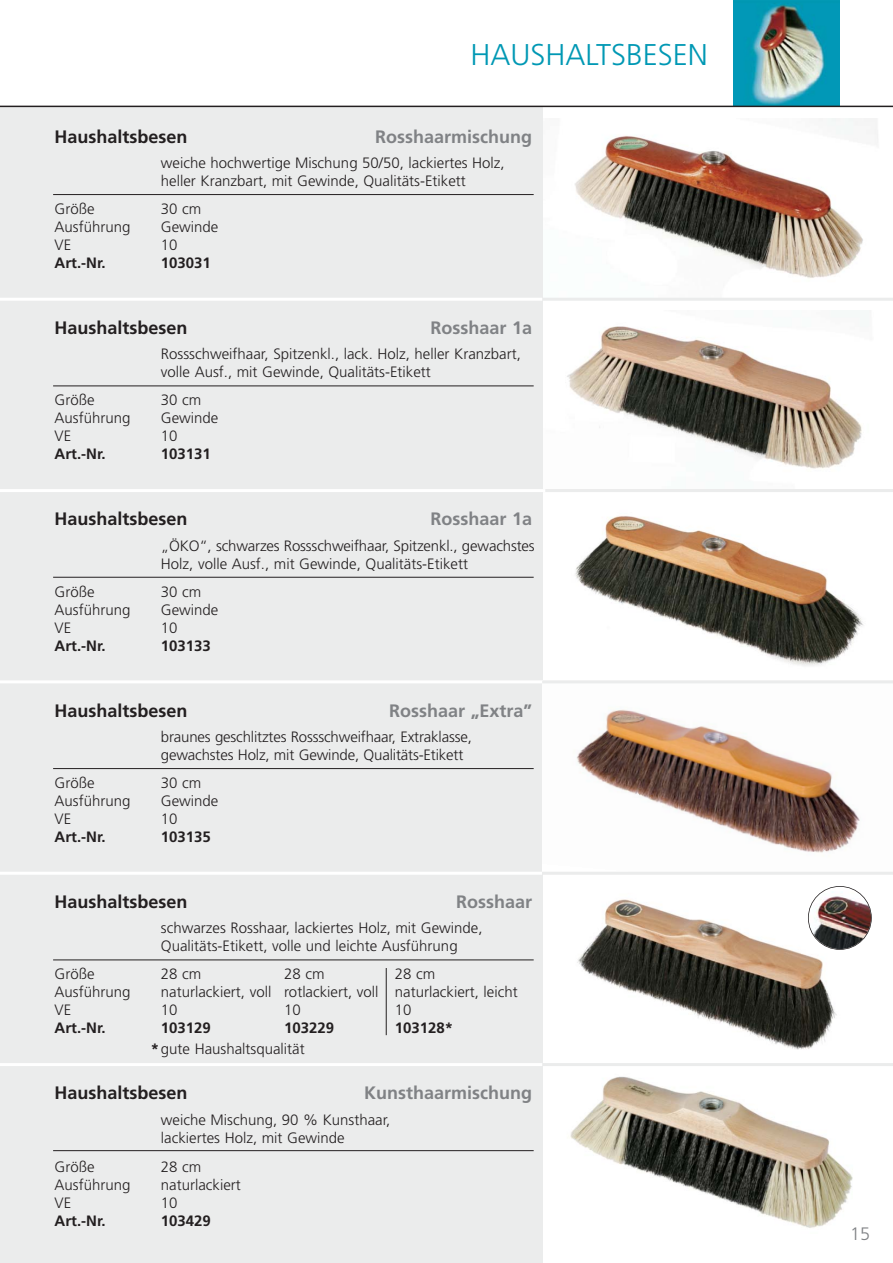
<style>
.page{position:relative;width:893px;height:1263px;background:#fff}
.page>*{position:absolute;margin:0;border:0;box-sizing:border-box;transform-origin:0 0}
.t1{font:300 30px "Frutiger LT";color:#0098b4}
.t2{font:700 18px "Frutiger LT";color:#231f20}
.t3{font:700 18px "Frutiger LT";color:#808285}
.t4{font:300 18px "Frutiger LT";color:#808285}
.t5{font:300 15px/18px "Frutiger LT";color:#231f20}
.t6{font:700 15px "Frutiger LT";color:#231f20}
.s1{font-weight:700}
</style>
<div class="page">
<img style="left:542px;top:118px;width:336px;height:180px">
<img style="left:542px;top:310px;width:320px;height:179px">
<img style="left:542px;top:492px;width:321px;height:188px">
<img style="left:542px;top:880px;width:309px;height:183px">
<img style="left:542px;top:1066px;width:311px;height:167px">
<div style="left:0;top:106px;width:542px;height:1157px;background:#ebecec"></div>
<img style="left:733px;top:0;width:107px;height:106px">
<hr style="left:53px;top:194px;width:481px;height:1px;background:#231f20">
<hr style="left:53px;top:386px;width:481px;height:1px;background:#231f20">
<hr style="left:53px;top:577px;width:481px;height:1px;background:#231f20">
<hr style="left:53px;top:960px;width:481px;height:1px;background:#231f20">
<hr style="left:542px;top:298px;width:351px;height:3px;background:#ebecec">
<hr style="left:0;top:298px;width:542px;height:3px;background:#fff">
<hr style="left:542px;top:489px;width:351px;height:3px;background:#ebecec">
<hr style="left:0;top:680px;width:542px;height:3px;background:#fff">
<hr style="left:0;top:872px;width:542px;height:3px;background:#fff">
<hr style="left:542px;top:1063px;width:351px;height:3px;background:#ebecec">
<hr style="left:0;top:1063px;width:542px;height:3px;background:#fff">
<hr style="left:53px;top:1150px;width:481px;height:1px;background:#231f20">
<hr style="left:386px;top:968px;width:1px;height:67px;background:#231f20">
<img style="left:809px;top:887px;width:62px;height:62px;border-radius:50%">
<div style="left:808px;top:886px;width:64px;height:64px;border:2px solid #231f20;border-radius:50%"></div>
<hr style="left:0;top:106px;width:893px;height:1px;background:#231f20">
<img style="left:576px;top:709px;width:284px;height:144px">
<hr style="left:53px;top:768px;width:481px;height:1px;background:#231f20">
<hr style="left:542px;top:680px;width:351px;height:3px;background:#ebecec">
<hr style="left:542px;top:872px;width:351px;height:3px;background:#ebecec">
<hr style="left:0;top:489px;width:545px;height:3px;background:#fff">
<h1 class="t1" style="left:470px;top:43px;width:239px">HAUSHALTSBESEN</h1>
<p class="t2" style="left:55px;top:129px;width:135px">Haushaltsbesen</p>
<p class="t3" style="left:375px;top:129px;width:158px">Rosshaarmischung</p>
<p class="t5" style="left:161px;top:155px;width:345px">weiche hochwertige Mischung 50/50, lackiertes Holz, heller Kranzbart, mit Gewinde, Qualitäts-Etikett</p>
<p class="t5" style="left:55px;top:201px;width:42px">Größe</p>
<p class="t5" style="left:161px;top:201px;width:42px">30 cm</p>
<p class="t5" style="left:55px;top:219px;width:77px">Ausführung</p>
<p class="t5" style="left:161px;top:219px;width:59px">Gewinde</p>
<p class="t5" style="left:55px;top:237px;width:18px">VE</p>
<p class="t5" style="left:161px;top:237px;width:18px">10</p>
<p class="t6" style="left:55px;top:257px;width:53px">Art.-Nr.</p>
<p class="t6" style="left:161px;top:257px;width:52px">103031</p>
<p class="t2" style="left:55px;top:320px;width:135px">Haushaltsbesen</p>
<p class="t3" style="left:431px;top:320px;width:103px">Rosshaar 1a</p>
<p class="t5" style="left:161px;top:346px;width:361px">Rossschweifhaar, Spitzenkl., lack. Holz, heller Kranz bart, volle Ausf., mit Gewinde, Qualitäts-Etikett</p>
<p class="t5" style="left:55px;top:392px;width:42px">Größe</p>
<p class="t5" style="left:161px;top:392px;width:42px">30 cm</p>
<p class="t5" style="left:55px;top:410px;width:77px">Ausführung</p>
<p class="t5" style="left:161px;top:410px;width:59px">Gewinde</p>
<p class="t5" style="left:55px;top:428px;width:18px">VE</p>
<p class="t5" style="left:161px;top:428px;width:18px">10</p>
<p class="t6" style="left:55px;top:448px;width:53px">Art.-Nr.</p>
<p class="t6" style="left:161px;top:448px;width:52px">103131</p>
<p class="t2" style="left:55px;top:512px;width:135px">Haushaltsbesen</p>
<p class="t3" style="left:431px;top:512px;width:103px">Rosshaar 1a</p>
<p class="t5" style="left:161px;top:538px;width:375px">„ÖKO“, schwarzes Rossschweifhaar, Spitzenkl., gewachstes<br>Holz, volle Ausf., mit Gewinde, Qualitäts-Etikett</p>
<p class="t5" style="left:55px;top:584px;width:42px">Größe</p>
<p class="t5" style="left:161px;top:584px;width:42px">30 cm</p>
<p class="t5" style="left:55px;top:602px;width:77px">Ausführung</p>
<p class="t5" style="left:161px;top:602px;width:59px">Gewinde</p>
<p class="t5" style="left:55px;top:620px;width:18px">VE</p>
<p class="t5" style="left:161px;top:620px;width:18px">10</p>
<p class="t6" style="left:55px;top:639px;width:53px">Art.-Nr.</p>
<p class="t6" style="left:161px;top:639px;width:52px">103133</p>
<p class="t2" style="left:55px;top:703px;width:135px">Haushaltsbesen</p>
<p class="t3" style="left:389px;top:703px;width:144px">Rosshaar „Extra”</p>
<p class="t5" style="left:161px;top:729px;width:312px">braunes geschlitztes Rossschweifhaar, Extraklasse, gewachstes Holz, mit Gewinde, Qualitäts-Etikett</p>
<p class="t5" style="left:55px;top:775px;width:42px">Größe</p>
<p class="t5" style="left:161px;top:775px;width:42px">30 cm</p>
<p class="t5" style="left:55px;top:793px;width:77px">Ausführung</p>
<p class="t5" style="left:161px;top:793px;width:59px">Gewinde</p>
<p class="t5" style="left:55px;top:811px;width:18px">VE</p>
<p class="t5" style="left:161px;top:811px;width:18px">10</p>
<p class="t6" style="left:55px;top:831px;width:53px">Art.-Nr.</p>
<p class="t6" style="left:161px;top:831px;width:52px">103135</p>
<p class="t3" style="left:456px;top:895px;width:77px">Rosshaar</p>
<p class="t2" style="left:55px;top:895px;width:135px">Haushaltsbesen</p>
<p class="t5" style="left:161px;top:920px;width:323px">schwarzes Rosshaar, lackiertes Holz, mit Gewinde,<br>Quali täts- Etikett, volle und leichte Ausführung</p>
<p class="t5" style="left:55px;top:966px;width:42px">Größe</p>
<p class="t5" style="left:161px;top:966px;width:42px">28 cm</p>
<p class="t5" style="left:284px;top:966px;width:42px">28 cm</p>
<p class="t5" style="left:395px;top:966px;width:42px">28 cm</p>
<p class="t5" style="left:55px;top:984px;width:77px">Ausführung</p>
<p class="t5" style="left:161px;top:984px;width:358px">naturlackiert, voll rotlackiert, voll naturlackiert, leicht</p>
<p class="t5" style="left:55px;top:1002px;width:18px">VE</p>
<p class="t5" style="left:161px;top:1002px;width:18px">10</p>
<p class="t5" style="left:284px;top:1002px;width:18px">10</p>
<p class="t5" style="left:395px;top:1002px;width:18px">10</p>
<p class="t6" style="left:55px;top:1022px;width:53px">Art.-Nr.</p>
<p class="t6" style="left:161px;top:1022px;width:52px">103129</p>
<p class="t6" style="left:284px;top:1022px;width:52px">103229</p>
<p class="t6" style="left:395px;top:1022px;width:60px">103128*</p>
<p class="t5" style="left:151px;top:1041px;width:155px"><span class="s1">*</span>gute Haushaltsqualität</p>
<p class="t2" style="left:55px;top:1086px;width:135px">Haushaltsbesen</p>
<p class="t5" style="left:161px;top:1112px;width:231px">weiche Mischung, 90 % Kunsthaar, lackiertes Holz, mit Gewinde</p>
<p class="t5" style="left:55px;top:1159px;width:42px">Größe</p>
<p class="t5" style="left:161px;top:1159px;width:42px">28 cm</p>
<p class="t5" style="left:55px;top:1177px;width:77px">Ausführung</p>
<p class="t5" style="left:161px;top:1177px;width:81px">naturlackiert</p>
<p class="t5" style="left:55px;top:1195px;width:18px">VE</p>
<p class="t5" style="left:161px;top:1195px;width:18px">10</p>
<p class="t6" style="left:55px;top:1214px;width:53px">Art.-Nr.</p>
<p class="t6" style="left:161px;top:1214px;width:52px">103429</p>
<p class="t3" style="left:364px;top:1086px;width:169px">Kunsthaarmischung</p>
<p class="t4" style="left:850px;top:1226px;width:22px">15</p>
</div>
